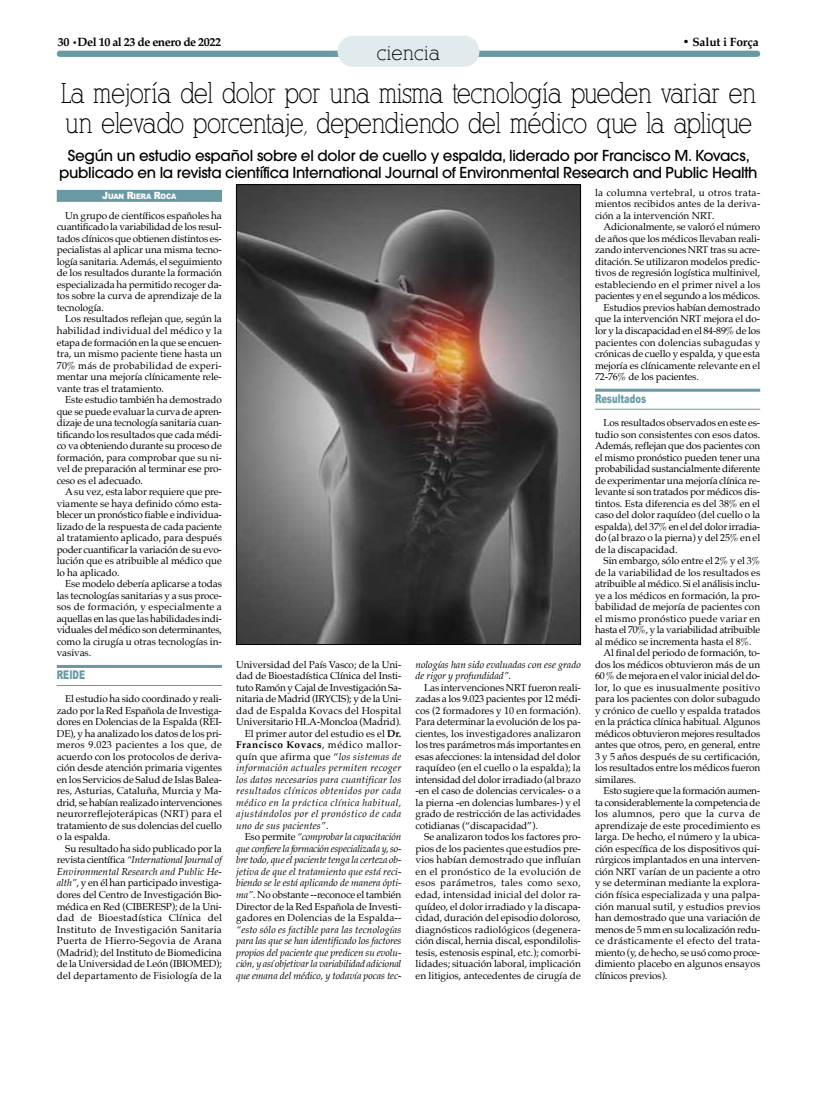
<style>
.page{position:relative;width:817px;height:1096px;background:#fff}
.page>*{position:absolute;margin:0;border:0;box-sizing:border-box;transform-origin:0 0}
.t1{font:28px/30px "Alexandria FLF";letter-spacing:-.02em;color:#000;scale:.9 1}
.t2{font:20px "Alexandria FLF";color:#000}
.t3{font:500 15px/17px "Avant Garde";letter-spacing:-.02em;color:#000;text-align:center}
.t4{font:700 12px "Palatino";letter-spacing:-.035em;color:#000}
.t5{font:900 12px "Arial";color:#699aa4;scale:.7 1}
.t6{font:700 12px "Palatino";letter-spacing:-.01em;color:#000}
.t7{font:10px/11.5px "Palatino";letter-spacing:-.01em;color:#000;text-align:justify}
.t8{font:italic 10px/11.5px "Palatino";letter-spacing:-.005em;color:#000;text-align:justify}
.t9{font:900 7.5px "Arial";letter-spacing:-.02em;color:#fff;scale:.9 1}
.s1{font-size:9px}
.s2{font-size:10px}
.s3{font-style:italic}
.s4{font-style:normal}
.s5{font-weight:700;font-style:normal}
</style>
<div class="page">
<div style="left:57px;top:51px;width:702px;height:6px;background:#699aa4;border-radius:3px"></div>
<div style="left:337px;top:36px;width:142px;height:31px;background:#e1ebed;border-radius:16px"></div>
<div style="left:57px;top:190px;width:165px;height:12px;background:#699aa4"></div>
<hr style="left:57px;top:664px;width:165px;height:3px;background:#699aa4">
<hr style="left:57px;top:684px;width:165px;height:1px;background:#699aa4">
<hr style="left:594px;top:388px;width:165px;height:3px;background:#699aa4">
<hr style="left:594px;top:408px;width:165px;height:1px;background:#699aa4">
<img style="left:238px;top:186px;width:340px;height:456px">
<div style="left:236px;top:184px;width:344px;height:460px;border:1px solid #000"></div>
<p class="t4" style="left:58px;top:36px;width:165px">30 <span class="s1">•</span>Del 10 al 23 de enero de 2022</p>
<p class="t6" style="left:682px;top:36px;width:78px">• Salut i Força</p>
<p class="t2" style="left:376px;top:45px;width:65px">ciencia</p>
<p class="t1" style="left:61px;top:80px;width:774px">La mejoría del dolor por una misma tecnología pueden variar en un elevado porcentaje, dependiendo del médico que la aplique</p>
<p class="t3" style="left:59px;top:148px;width:699px">Según un estudio español sobre el dolor de cuello y espalda, liderado por Francisco M. Kovacs, publicado en la revista científica International Journal of Environmental Research and Public Health</p>
<p class="t9" style="left:102px;top:193px;width:84px"><span class="s2">J</span>UAN <span class="s2">R</span>IERA <span class="s2">R</span>OCA</p>
<p class="t7" style="left:57px;top:210px;width:167px;text-indent:9px">Un grupo de científicos españoles ha cuantificado la variabilidad de los resul&shy;tados clínicos que obtienen distintos es&shy;pecialistas al aplicar una misma tecno&shy;logía sanitaria. Además, el seguimiento de los resultados durante la formación especializada ha permitido recoger da&shy;tos sobre la curva de aprendizaje de la tecnología.</p>
<p class="t7" style="left:57px;top:314px;width:167px;text-indent:9px">Los resultados reflejan que, según la habilidad individual del médico y la etapa de formación en la que se encuen&shy;tra, un mismo paciente tiene hasta un 70% más de probabilidad de experi&shy;mentar una mejoría clínicamente rele&shy;vante tras el tratamiento.</p>
<p class="t7" style="left:57px;top:394px;width:167px;text-indent:9px">Este estudio también ha demostrado que se puede evaluar la curva de apren&shy;dizaje de una tecnología sanitaria cuan&shy;tificando los resultados que cada médi&shy;co va obteniendo durante su proceso de formación, para comprobar que su ni&shy;vel de preparación al terminar ese pro&shy;ceso es el adecuado.</p>
<p class="t7" style="left:57px;top:486px;width:167px;text-indent:9px">A su vez, esta labor requiere que pre&shy;viamente se haya definido cómo esta&shy;blecer un pronóstico fiable e individua&shy;lizado de la respuesta de cada paciente al tratamiento aplicado, para después poder cuantificar la variación de su evo&shy;lución que es atribuible al médico que lo ha aplicado.</p>
<p class="t7" style="left:57px;top:578px;width:167px;text-indent:9px">Ese modelo debería aplicarse a todas las tecnologías sanitarias y a sus proce&shy;sos de formación, y especialmente a aquellas en las que las habilidades indi&shy;viduales del médico son determinantes, como la cirugía u otras tecnologías in&shy;vasivas.</p>
<p class="t5" style="left:57px;top:670px;width:42px">REIDE</p>
<p class="t7" style="left:57px;top:693px;width:167px;text-indent:9px">El estudio ha sido coordinado y reali&shy;zado por la Red Española de Investiga&shy;dores en Dolencias de la Espalda (REI-DE), y ha analizado los datos de los pri&shy;meros 9.023 pacientes a los que, de acuerdo con los protocolos de deriva&shy;ción desde atención primaria vigentes en los Servicios de Salud de Islas Balea&shy;res, Asturias, Cataluña, Murcia y Ma&shy;drid, se habían realizado intervenciones neurorreflejoterápicas (NRT) para el tratamiento de sus dolencias del cuello o la espalda.</p>
<p class="t7" style="left:57px;top:843px;width:167px;text-indent:9px">Su resultado ha sido publicado por la revista científica <span class="s3">“International Journal of Environmental Research and Public He&shy;alth”</span>, y en él han participado investiga&shy;dores del Centro de Investigación Bio&shy;médica en Red (CIBERESP); de la Uni&shy;dad de Bioestadística Clínica del Instituto de Investigación Sanitaria Puerta de Hierro-Segovia de Arana (Madrid); del Instituto de Biomedicina de la Universidad de León (IBIOMED); del departamento de Fisiología de la</p>
<p class="t7" style="left:594px;top:187px;width:167px">la columna vertebral, u otros trata&shy;mientos recibidos antes de la deriva&shy;ción a la intervención NRT.</p>
<p class="t7" style="left:594px;top:222px;width:167px;text-indent:9px">Adicionalmente, se valoró el número de años que los médicos llevaban reali&shy;zando intervenciones NRT tras su acre&shy;ditación. Se utilizaron modelos predic&shy;tivos de regresión logística multinivel, estableciendo en el primer nivel a los pacientes y en el segundo a los médicos.</p>
<p class="t7" style="left:594px;top:302px;width:167px;text-indent:9px">Estudios previos habían demostrado que la intervención NRT mejora el do&shy;lor y la discapacidad en el 84-89% de los pacientes con dolencias subagudas y crónicas de cuello y espalda, y que esta mejoría es clínicamente relevante en el 72-76% de los pacientes.</p>
<p class="t5" style="left:594px;top:394px;width:75px">Resultados</p>
<p class="t7" style="left:594px;top:417px;width:167px;text-indent:9px">Los resultados observados en este es&shy;tudio son consistentes con esos datos.<br>Además, reflejan que dos pacientes con el mismo pronóstico pueden tener una probabilidad sustancialmente diferente de experimentar una mejoría clínica re&shy;levante si son tratados por médicos dis&shy;tintos. Esta diferencia es del 38% en el caso del dolor raquídeo (del cuello o la espalda), del 37% en el del dolor irradia&shy;do (al brazo o la pierna) y del 25% en el de la discapacidad.</p>
<p class="t7" style="left:594px;top:555px;width:167px;text-indent:9px">Sin embargo, sólo entre el 2% y el 3% de la variabilidad de los resultados es atribuible al médico. Si el análisis inclu&shy;ye a los médicos en formación, la pro&shy;babilidad de mejoría de pacientes con el mismo pronóstico puede variar en hasta el 70%, y la variabilidad atribuible al médico se incrementa hasta el 8%.</p>
<p class="t7" style="left:594px;top:647px;width:167px;text-indent:9px">Al final del periodo de formación, to&shy;dos los médicos obtuvieron más de un 60 % de mejora en el valor inicial del do&shy;lor, lo que es inusualmente positivo para los pacientes con dolor subagudo y crónico de cuello y espalda tratados en la práctica clínica habitual. Algunos médicos obtuvieron mejores resultados antes que otros, pero, en general, entre 3 y 5 años después de su certificación, los resultados entre los médicos fueron similares.</p>
<p class="t7" style="left:594px;top:785px;width:167px;text-indent:9px">Esto sugiere que la formación aumen&shy;ta considerablemente la competencia de los alumnos, pero que la curva de aprendizaje de este procedimiento es larga. De hecho, el número y la ubica&shy;ción específica de los dispositivos qui&shy;rúrgicos implantados en una interven&shy;ción NRT varían de un paciente a otro y se determinan mediante la explora&shy;ción física especializada y una palpa&shy;ción manual sutil, y estudios previos han demostrado que una variación de menos de 5 mm en su localización redu&shy;ce drásticamente el efecto del trata&shy;miento (y, de hecho, se usó como proce&shy;dimiento placebo en algunos ensayos clínicos previos).</p>
<p class="t7" style="left:236px;top:659px;width:167px">Universidad del País Vasco; de la Uni&shy;dad de Bioestadística Clínica del Insti&shy;tuto Ramón y Cajal de Investigación Sa&shy;nitaria de Madrid (IRYCIS); y de la Uni&shy;dad de Espalda Kovacs del Hospital Universitario HLA-Moncloa (Madrid).</p>
<p class="t8" style="left:236px;top:728px;width:167px;text-indent:9px"><span class="s4">El primer autor del estudio es el</span> <span class="s5">Dr.<br>Francisco Kovacs</span><span class="s4">, médico mallor&shy;quín que afirma que “</span>los sistemas de información actuales permiten recoger los datos necesarios para cuantificar los resultados clínicos obtenidos por cada médico en la práctica clínica habitual, ajustándolos por el pronóstico de cada uno de sus pacientes”<span class="s4">.</span></p>
<p class="t8" style="left:236px;top:831px;width:167px;text-indent:9px"><span class="s4">Eso permite</span> “comprobar la capacitación que confiere la formación especializada y, so&shy;bre todo, que el paciente tenga la certeza ob&shy;jetiva de que el tratamiento que está reci&shy;biendo se le está aplicando de manera ópti&shy;ma”<span class="s4">. No obstante --reconoce el también Director de la Red Española de Investi&shy;gadores en Dolencias de la Espalda-- </span>“esto sólo es factible para las tecnologías para las que se han identificado los factores propios del paciente que predicen su evolu&shy;ción, y así objetivar la variabilidad adicional que emana del médico, y todavía pocas tec-</p>
<p class="t8" style="left:415px;top:659px;width:167px">nologías han sido evaluadas con ese grado de rigor y profundidad”<span class="s4">.</span></p>
<p class="t7" style="left:415px;top:682px;width:167px;text-indent:9px">Las intervenciones NRT fueron reali&shy;zadas a los 9.023 pacientes por 12 médi&shy;cos (2 formadores y 10 en formación).<br>Para determinar la evolución de los pa&shy;cientes, los investigadores analizaron los tres parámetros más importantes en esas afecciones: la intensidad del dolor raquídeo (en el cuello o la espalda); la intensidad del dolor irradiado (al brazo -en el caso de dolencias cervicales- o a la pierna -en dolencias lumbares-) y el grado de restricción de las actividades cotidianas (“discapacidad”).</p>
<p class="t7" style="left:415px;top:831px;width:167px;text-indent:9px">Se analizaron todos los factores pro&shy;pios de los pacientes que estudios pre&shy;vios habían demostrado que influían en el pronóstico de la evolución de esos parámetros, tales como sexo, edad, intensidad inicial del dolor ra&shy;quídeo, el dolor irradiado y la discapa&shy;cidad, duración del episodio doloroso, diagnósticos radiológicos (degenera&shy;ción discal, hernia discal, espondilolis&shy;tesis, estenosis espinal, etc.); comorbi&shy;lidades; situación laboral, implicación en litigios, antecedentes de cirugía de</p>
</div>
